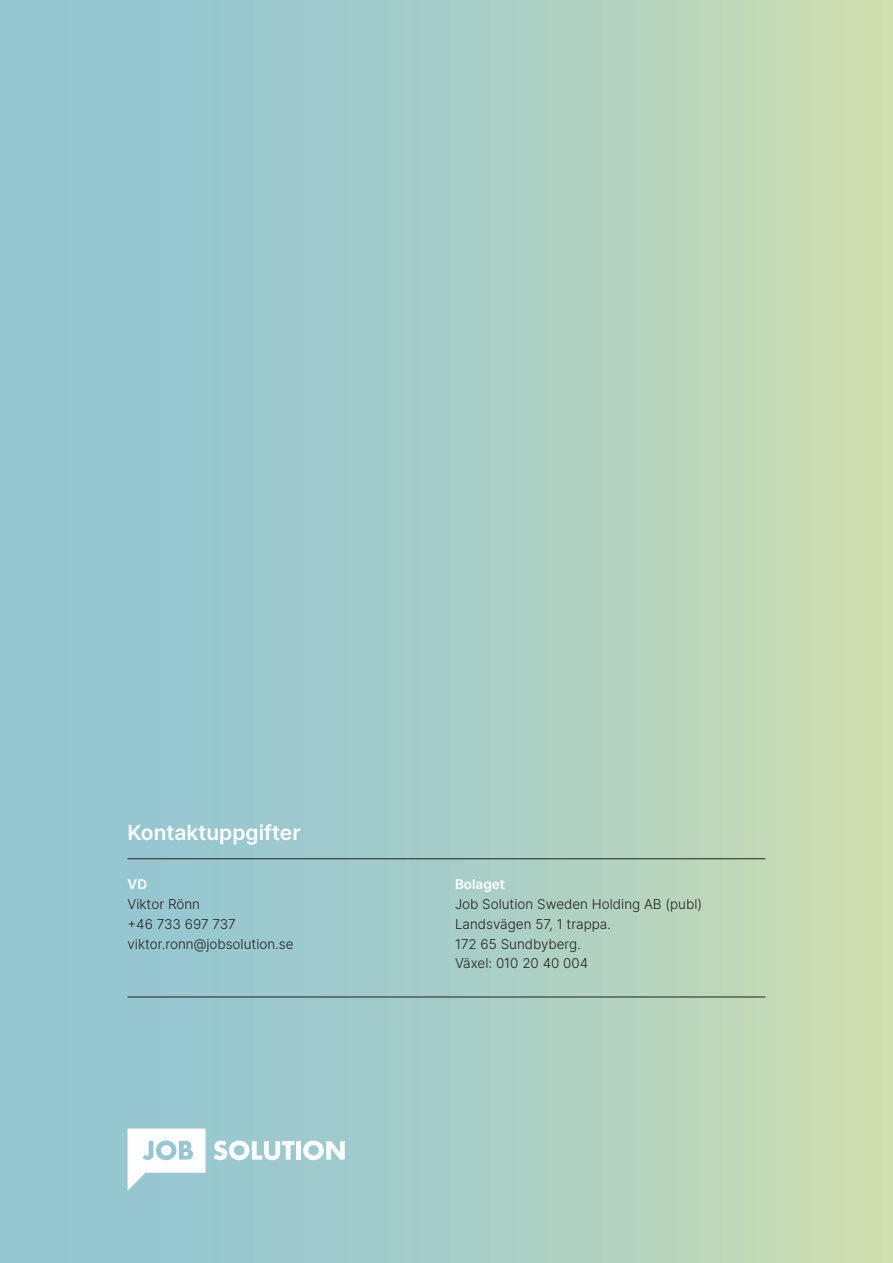
<style>
.page{position:relative;width:893px;height:1263px;background:#fff}
.page>*{position:absolute;margin:0;border:0;box-sizing:border-box;transform-origin:0 0}
.t1{font:600 21px "Inter";color:#fff}
.t2{font:300 13.5px "Inter";color:#231f20}
.t3{font:600 13.5px "Inter";color:#fff}
</style>
<div class="page">
<div style="left:0;top:0;width:893px;height:1263px;background:linear-gradient(to right,#8ac2d8,#cadcb3)"></div>
<hr style="left:128px;top:858px;width:637px;height:1px;background:#231f20">
<hr style="left:128px;top:997px;width:637px;height:1px;background:#231f20">
<svg style="left:214px;top:1140px;width:80px;height:20px"></svg>
<div style="left:296px;top:1141px;width:5px;height:18px;background:#fff"></div>
<svg style="left:303px;top:1140px;width:42px;height:20px"></svg>
<svg style="left:128px;top:1128px;width:77px;height:62px"></svg>
<p class="t1" style="left:128px;top:817px;width:175px">Kontaktuppgifter</p>
<p class="t3" style="left:128px;top:874px;width:21px">VD</p>
<p class="t2" style="left:128px;top:894px;width:74px">Viktor Rönn</p>
<p class="t2" style="left:128px;top:914px;width:110px">+46 733 697 737</p>
<p class="t2" style="left:128px;top:934px;width:168px">viktor.ronn@jobsolution.se</p>
<p class="t3" style="left:455px;top:874px;width:51px">Bolaget</p>
<p class="t2" style="left:455px;top:894px;width:249px">Job Solution Sweden Holding AB (publ)</p>
<p class="t2" style="left:455px;top:914px;width:158px">Landsvägen 57, 1 trappa.</p>
<p class="t2" style="left:455px;top:934px;width:127px">172 65 Sundbyberg.</p>
<p class="t2" style="left:455px;top:954px;width:135px">Växel: 010 20 40 004</p>
</div>
